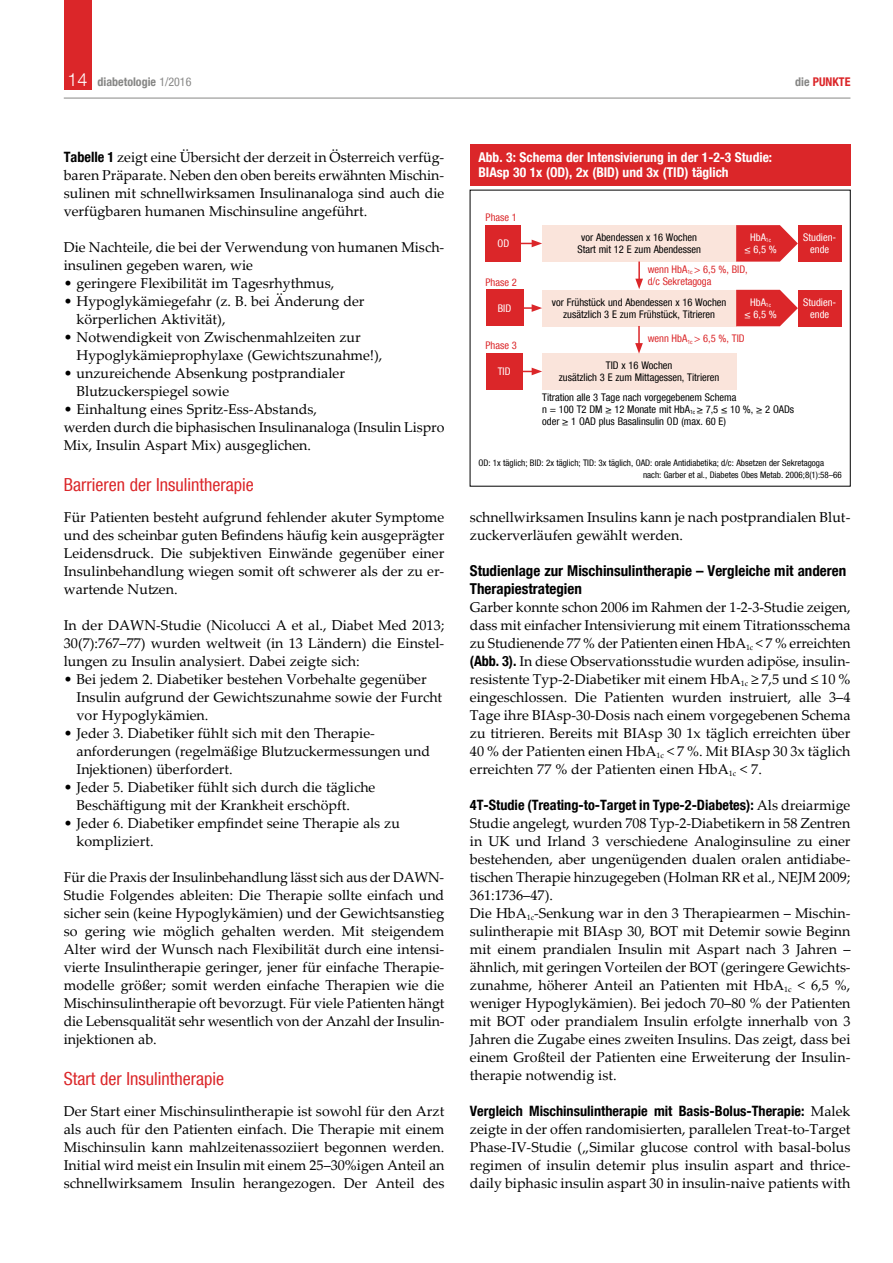
<style>
.page{position:relative;width:893px;height:1263px;background:#fff}
.page>*{position:absolute;margin:0;border:0;box-sizing:border-box;transform-origin:0 0}
.t1{font:condensed 18px "Helvetica Neue LT Com";color:#db2629}
.t2{font:700 condensed 15px/18px "Helvetica Neue LT Com";color:#000}
.t3{font:14.25px/18px "Palatino Linotype";color:#000}
.t4{font:700 condensed 14.25px "Helvetica Neue LT Com";color:#000}
.t5{font:700 condensed 13.5px/15px "Helvetica Neue LT Com";color:#fff}
.t6{font:700 condensed 12px "Helvetica Neue LT Com";color:#878786}
.t7{font:700 condensed 12px "Helvetica Neue LT Com";color:#db2629}
.t8{font:condensed 10.5px/12px "Helvetica Neue LT Com";color:#000;text-align:center}
.t9{font:condensed 10.5px/12px "Helvetica Neue LT Com";color:#db2629}
.t10{font:condensed 10.5px/12px "Helvetica Neue LT Com";color:#fff;text-align:center}
.t11{font:condensed 9px/12px "Helvetica Neue LT Com";color:#000}
.s1{font-weight:300;font-stretch:normal;font-size:18px;color:#fff}
.s2{font-weight:400}
.s3{color:#878786}
.s4{font-family:"Helvetica Neue LT Com";font-weight:700;font-stretch:condensed}
.s5{font-family:"Palatino Linotype";font-weight:400;font-stretch:normal}
</style>
<div class="page">
<div style="left:64px;top:0;width:27px;height:90px;background:#db2629"></div>
<hr style="left:64px;top:98px;width:786px;height:1px;background:#878786">
<div style="left:470px;top:144px;width:380px;height:42px;background:#db2629"></div>
<div style="left:486px;top:225px;width:35px;height:37px;background:#db2629"></div>
<div style="left:798px;top:290px;width:44px;height:36px;background:#db2629"></div>
<div style="left:798px;top:225px;width:44px;height:37px;background:#db2629"></div>
<div style="left:486px;top:290px;width:37px;height:36px;background:#db2629"></div>
<div style="left:486px;top:353px;width:36px;height:36px;background:#db2629"></div>
<div style="left:542px;top:225px;width:194px;height:37px;background:#fae4db"></div>
<div style="left:542px;top:290px;width:194px;height:36px;background:#fae4db"></div>
<div style="left:542px;top:353px;width:194px;height:36px;background:#fae4db"></div>
<svg style="left:736px;top:290px;width:62px;height:36px;background:#e04548"></svg>
<svg style="left:736px;top:225px;width:62px;height:37px;background:#e0484b"></svg>
<svg style="left:521px;top:240px;width:21px;height:7px"></svg>
<svg style="left:635px;top:262px;width:8px;height:27px"></svg>
<svg style="left:635px;top:326px;width:8px;height:28px"></svg>
<svg style="left:523px;top:304px;width:19px;height:8px"></svg>
<svg style="left:522px;top:368px;width:20px;height:7px"></svg>
<p class="t6" style="left:68px;top:75px;width:125px"><span class="s1">14</span> diabetologie <span class="s2">1/2016</span></p>
<p class="t7" style="left:795px;top:75px;width:57px"><span class="s3">die</span> PUNKTE</p>
<p class="t3" style="left:64px;top:148px;width:382px;text-align:justify"><span class="s4">Tabelle 1</span> zeigt eine Übersicht der derzeit in Österreich verfüg&shy;baren Präparate. Neben den oben bereits erwähnten Mischin&shy;sulinen mit schnellwirksamen Insulinanaloga sind auch die verfügbaren humanen Mischinsuline angeführt.</p>
<p class="t3" style="left:64px;top:238px;width:381px">Die Nachteile, die bei der Verwendung von humanen Misch&shy;insulinen gegeben waren, wie</p>
<p class="t3" style="left:64px;top:274px;width:272px">• geringere Flexibilität im Tagesrhythmus,</p>
<p class="t3" style="left:77px;top:292px;width:289px;text-indent:-13px">• Hypoglykämiegefahr (z. B. bei Änderung der körperlichen Aktivität),</p>
<p class="t3" style="left:77px;top:328px;width:307px;text-indent:-13px">• Notwendigkeit von Zwischenmahlzeiten zur<br>Hypoglykämieprophylaxe (Gewichtszunahme!),</p>
<p class="t3" style="left:77px;top:364px;width:270px;text-indent:-13px">• unzureichende Absenkung postprandialer<br>Blutzuckerspiegel sowie</p>
<p class="t3" style="left:64px;top:400px;width:382px">• Einhaltung eines Spritz-Ess-Abstands,<br>werden durch die biphasischen Insulinanaloga (Insulin Lispro<br>Mix, Insulin Aspart Mix) ausgeglichen.</p>
<p class="t1" style="left:64px;top:474px;width:192px">Barrieren der Insulintherapie</p>
<p class="t3" style="left:64px;top:508px;width:382px;text-align:justify">Für Patienten besteht aufgrund fehlender akuter Symptome und des scheinbar guten Befindens häufig kein ausgeprägter Leidensdruck. Die subjektiven Einwände gegenüber einer Insulinbehandlung wiegen somit oft schwerer als der zu er&shy;wartende Nutzen.</p>
<p class="t3" style="left:64px;top:616px;width:382px;text-align:justify">In der DAWN-Studie (Nicolucci A et al., Diabet Med 2013; 30(7):767–77) wurden weltweit (in 13 Ländern) die Einstel&shy;lungen zu Insulin analysiert. Dabei zeigte sich:</p>
<p class="t3" style="left:77px;top:670px;width:367px;text-indent:-13px">• Bei jedem 2. Diabetiker bestehen Vorbehalte gegenüber<br>Insulin aufgrund der Gewichtszunahme sowie der Furcht vor Hypoglykämien.</p>
<p class="t3" style="left:77px;top:724px;width:355px;text-indent:-13px">• Jeder 3. Diabetiker fühlt sich mit den Therapie&shy;anforderungen (regelmäßige Blutzuckermessungen und<br>Injektionen) überfordert.</p>
<p class="t3" style="left:77px;top:778px;width:300px;text-indent:-13px">• Jeder 5. Diabetiker fühlt sich durch die tägliche<br>Beschäftigung mit der Krankheit erschöpft.</p>
<p class="t3" style="left:77px;top:814px;width:325px;text-indent:-13px">• Jeder 6. Diabetiker empfindet seine Therapie als zu kompliziert.</p>
<p class="t3" style="left:64px;top:868px;width:382px;text-align:justify">Für die Praxis der Insulinbehandlung lässt sich aus der DAWN-Studie Folgendes ableiten: Die Therapie sollte einfach und sicher sein (keine Hypoglykämien) und der Gewichtsanstieg so gering wie möglich gehalten werden. Mit steigendem Alter wird der Wunsch nach Flexibilität durch eine intensi&shy;vierte Insulintherapie geringer, jener für einfache Therapie&shy;modelle größer; somit werden einfache Therapien wie die Mischinsulintherapie oft bevorzugt. Für viele Patienten hängt die Lebensqualität sehr wesentlich von der Anzahl der Insulin&shy;injektionen ab.</p>
<p class="t1" style="left:64px;top:1068px;width:162px">Start der Insulintherapie</p>
<p class="t3" style="left:64px;top:1102px;width:382px;text-align:justify">Der Start einer Mischinsulintherapie ist sowohl für den Arzt als auch für den Patienten einfach. Die Therapie mit einem Mischinsulin kann mahlzeitenassoziiert begonnen werden.<br>Initial wird meist ein Insulin mit einem 25–30%igen Anteil an schnellwirksamem Insulin herangezogen. Der Anteil des</p>
<p class="t5" style="left:478px;top:150px;width:295px">Abb. 3: Schema der Intensivierung in der 1-2-3 Studie:<br>BIAsp 30 1x (OD), 2x (BID) und 3x (TID) täglich</p>
<p class="t9" style="left:486px;top:211px;width:33px">Phase 1</p>
<p class="t10" style="left:498px;top:237px;width:13px">OD</p>
<p class="t9" style="left:486px;top:276px;width:33px">Phase 2</p>
<p class="t10" style="left:498px;top:302px;width:15px">BID</p>
<p class="t9" style="left:486px;top:339px;width:33px">Phase 3</p>
<p class="t10" style="left:498px;top:365px;width:14px">TID</p>
<p class="t8" style="left:577px;top:231px;width:125px">vor Abendessen x 16 Wochen<br>Start mit 12 E zum Abendessen</p>
<p class="t10" style="left:744px;top:231px;width:34px">HbA<sub>1c<br></sub>≤ 6,5 %</p>
<p class="t9" style="left:648px;top:263px;width:102px">wenn HbA<sub>1c</sub> &gt; 6,5 %, BID, d/c Sekretagoga</p>
<p class="t10" style="left:744px;top:296px;width:34px">HbA<sub>1c<br></sub>≤ 6,5 %</p>
<p class="t8" style="left:552px;top:296px;width:176px">vor Frühstück und Abendessen x 16 Wochen zusätzlich 3 E zum Frühstück, Titrieren</p>
<p class="t9" style="left:648px;top:333px;width:99px">wenn HbA<sub>1c</sub> &gt; 6,5 %, TID</p>
<p class="t8" style="left:559px;top:359px;width:162px">TID x 16 Wochen<br>zusätzlich 3 E zum Mittagessen, Titrieren</p>
<p class="t8" style="left:542px;top:391px;width:254px;text-align:left">Titration alle 3 Tage nach vorgegebenem Schema<br>n = 100 T2 DM ≥ 12 Monate mit HbA<sub>1c</sub> ≥ 7,5 ≤ 10 %, ≥ 2 OADs oder ≥ 1 OAD plus Basalinsulin OD (max. 60 E)</p>
<p class="t10" style="left:803px;top:231px;width:33px">Studien&shy;ende</p>
<p class="t10" style="left:803px;top:296px;width:33px">Studien&shy;ende</p>
<p class="t11" style="left:643px;top:457px;width:200px;text-indent:-165px">OD: 1x täglich; BID: 2x täglich; TID: 3x täglich, OAD: orale Antidiabetika; d/c: Absetzen der Sekretagoga nach: Garber et al., Diabetes Obes Metab. 2006;8(1):58–66</p>
<p class="t3" style="left:470px;top:508px;width:382px">schnellwirksamen Insulins kann je nach postprandialen Blut&shy;zuckerverläufen gewählt werden.</p>
<p class="t2" style="left:470px;top:562px;width:378px">Studienlage zur Mischinsulintherapie – Vergleiche mit anderen<br>Therapiestrategien</p>
<p class="t3" style="left:470px;top:598px;width:382px;text-align:justify">Garber konnte schon 2006 im Rahmen der 1-2-3-Studie zeigen, dass mit einfacher Intensivierung mit einem Titrationsschema zu Studienende 77 % der Patienten einen HbA<sub>1c</sub> &lt; 7 % erreichten <span class="s4">(Abb. 3).</span> In diese Observationsstudie wurden adipöse, insulin&shy;resistente Typ-2-Diabetiker mit einem HbA<sub>1c</sub> ≥ 7,5 und ≤ 10 % eingeschlossen. Die Patienten wurden instruiert, alle 3–4<br>Tage ihre BIAsp-30-Dosis nach einem vorgegebenen Schema zu titrieren. Bereits mit BIAsp 30 1x täglich erreichten über 40 % der Patienten einen HbA<sub>1c</sub> &lt; 7 %. Mit BIAsp 30 3x täglich erreichten 77 % der Patienten einen HbA<sub>1c</sub> &lt; 7.</p>
<p class="t4" style="left:470px;top:796px;width:382px">4T-Studie (Treating-to-Target in Type-2-Diabetes): <span class="s5">Als dreiarmige</span></p>
<p class="t3" style="left:470px;top:814px;width:382px">Studie angelegt, wurden 708 Typ-2-Diabetikern in 58 Zentren in UK und Irland 3 verschiedene Analoginsuline zu einer bestehenden, aber ungenügenden dualen oralen antidiabe&shy;tischen Therapie hinzugegeben (Holman RR et al., NEJM 2009; 361:1736–47).<br>Die HbA<sub>1c</sub>-Senkung war in den 3 Therapiearmen – Mischin&shy;sulintherapie mit BIAsp 30, BOT mit Detemir sowie Beginn mit einem prandialen Insulin mit Aspart nach 3 Jahren – ähnlich, mit geringen Vorteilen der BOT (geringere Gewichts&shy;zunahme, höherer Anteil an Patienten mit HbA<sub>1c</sub> &lt; 6,5 %, weniger Hypoglykämien). Bei jedoch 70–80 % der Patienten mit BOT oder prandialem Insulin erfolgte innerhalb von 3<br>Jahren die Zugabe eines zweiten Insulins. Das zeigt, dass bei einem Großteil der Patienten eine Erweiterung der Insulin&shy;therapie notwendig ist.</p>
<p class="t4" style="left:470px;top:1102px;width:382px">Vergleich Mischinsulintherapie mit Basis-Bolus-Therapie: <span class="s5">Malek</span></p>
<p class="t3" style="left:470px;top:1120px;width:382px;text-align:justify">zeigte in der offen randomisierten, parallelen Treat-to-Target Phase-IV-Studie („Similar glucose control with basal-bolus regimen of insulin detemir plus insulin aspart and thrice&shy;daily biphasic insulin aspart 30 in insulin-naive patients with</p>
</div>
